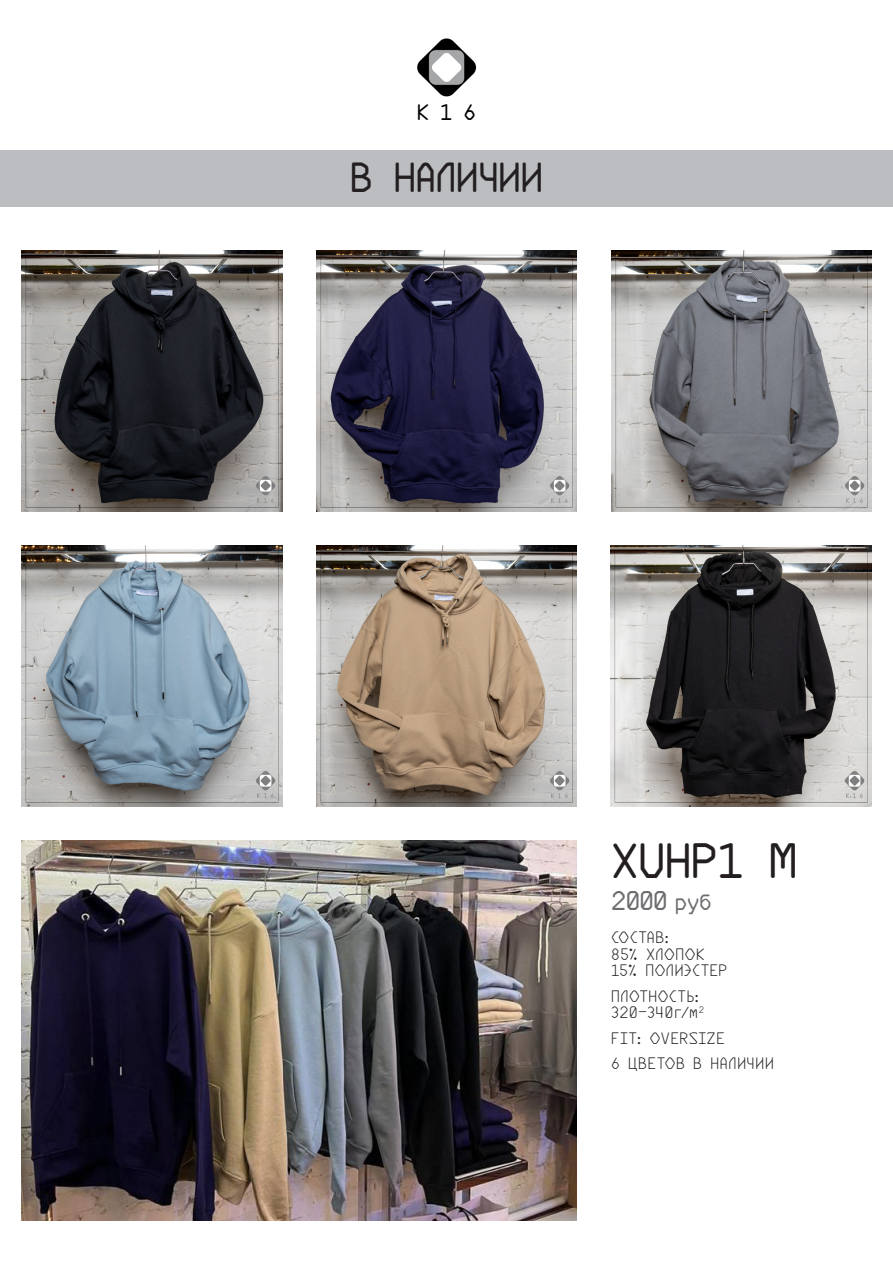
<style>
.page{position:relative;width:893px;height:1263px;background:#fff}
.page>*{position:absolute;margin:0;border:0;box-sizing:border-box;transform-origin:0 0}
.t1{font:700 49.5px "OCK16";color:#231f20}
.t2{font:700 42px "OCK16";color:#231f20}
.t3{font:700 27px "OCK16";color:#6c6d70}
.t4{font:700 22.5px "OCK16";color:#000}
.t5{font:16.5px "OCK16";letter-spacing:.02em;color:#231f20}
.s1{font-size:22.5px}
</style>
<div class="page">
<div style="left:0;top:150px;width:893px;height:57px;background:#bcbdc0"></div>
<img style="left:417px;top:38px;width:60px;height:59px">
<img style="left:21px;top:251px;width:261px;height:261px">
<img style="left:316px;top:251px;width:261px;height:261px">
<img style="left:611px;top:251px;width:261px;height:261px">
<img style="left:21px;top:546px;width:261px;height:260px">
<img style="left:316px;top:546px;width:261px;height:260px">
<img style="left:611px;top:546px;width:261px;height:260px">
<img style="left:21px;top:840px;width:556px;height:380px">
<p class="t4" style="left:417px;top:97px;width:60px">K 1 6</p>
<p class="t2" style="left:350px;top:150px;width:194px">В НАЛИЧИИ</p>
<p class="t1" style="left:611px;top:828px;width:188px">XUHP1 M</p>
<p class="t3" style="left:611px;top:883px;width:102px">2000 <span class="s1">руб</span></p>
<p class="t5" style="left:611px;top:927px;width:59px">СОСТАВ:</p>
<p class="t5" style="left:611px;top:943px;width:95px">85% ХЛОПОК</p>
<p class="t5" style="left:611px;top:960px;width:118px">15% ПОЛИЭСТЕР</p>
<p class="t5" style="left:611px;top:985px;width:89px">ПЛОТНОСТЬ:</p>
<p class="t5" style="left:611px;top:1002px;width:94px">320-340г/м<sup>2</sup></p>
<p class="t5" style="left:611px;top:1027px;width:116px">FIT: OVERSIZE</p>
<p class="t5" style="left:611px;top:1053px;width:164px">6 ЦВЕТОВ В НАЛИЧИИ</p>
</div>
